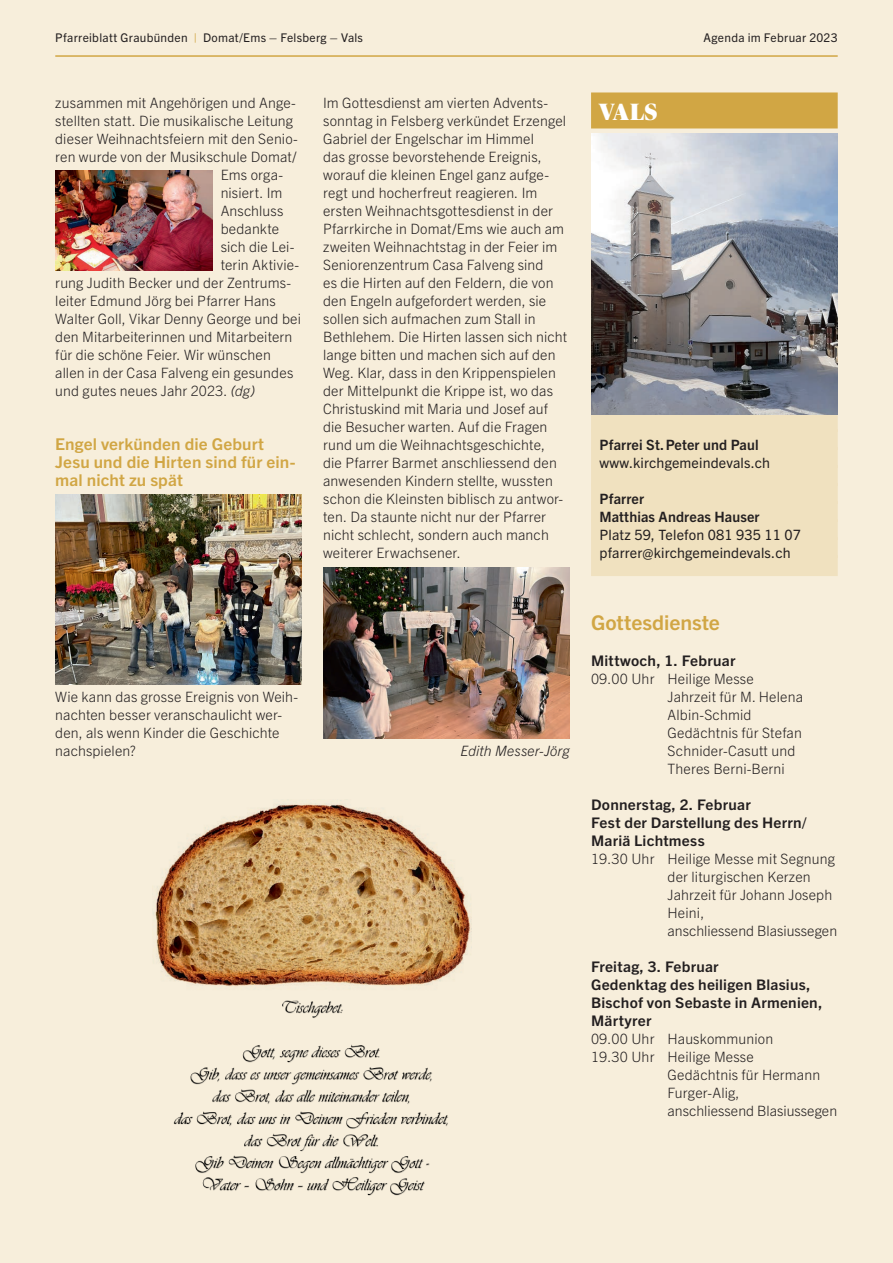
<style>
.page{position:relative;width:893px;height:1263px;background:#f7eedb}
.page>*{position:absolute;margin:0;border:0;box-sizing:border-box;transform-origin:0 0}
.t1{font:900 23.4px "Publico Banner";color:#fff}
.t2{font:700 20.25px "Trade Gothic Next LT Pro";letter-spacing:-.005em;color:#d1a644;scale:1.05 1}
.t3{font:700 16.35px/18px "Trade Gothic Next LT Pro";letter-spacing:.005em;color:#d1a644;scale:1.05 1}
.t4{font:700 14.7px/18px "Trade Gothic Next LT Pro";letter-spacing:.015em;color:#231f20;scale:1.05 1}
.t5{font:300 14.25px/18px "Trade Gothic Next LT Pro";letter-spacing:.01em;color:#231f20}
.t6{font:14.25px/18px "Trade Gothic Next LT Pro";letter-spacing:.01em;color:#231f20}
.t7{font:700 14.25px/18px "Trade Gothic Next LT Pro";letter-spacing:.01em;color:#231f20}
.t8{font:italic 300 14.25px "Trade Gothic Next LT Pro";letter-spacing:.005em;color:#231f20}
.t9{font:12px "Trade Gothic Next LT Pro";letter-spacing:.025em;color:#231f20}
.s1{color:#d1a644}
.s2{font-style:italic}
</style>
<div class="page">
<img style="left:55px;top:494px;width:247px;height:190px">
<img style="left:323px;top:567px;width:247px;height:171px">
<div style="left:591px;top:92px;width:247px;height:36px;background:#d1a644"></div>
<div style="left:591px;top:411px;width:247px;height:21px;background:#f0e1bf"></div>
<div style="left:591px;top:429px;width:247px;height:21px;background:#f0e1bf"></div>
<div style="left:591px;top:447px;width:247px;height:21px;background:#f0e1bf"></div>
<div style="left:591px;top:465px;width:247px;height:21px;background:#f0e1bf"></div>
<div style="left:591px;top:483px;width:247px;height:21px;background:#f0e1bf"></div>
<div style="left:591px;top:501px;width:247px;height:21px;background:#f0e1bf"></div>
<div style="left:591px;top:519px;width:247px;height:21px;background:#f0e1bf"></div>
<div style="left:591px;top:537px;width:247px;height:21px;background:#f0e1bf"></div>
<div style="left:591px;top:555px;width:247px;height:21px;background:#f0e1bf"></div>
<img style="left:591px;top:134px;width:247px;height:280px">
<hr style="left:55px;top:55px;width:783px;height:2px;background:#d1a644">
<img style="left:55px;top:170px;width:157px;height:100px">
<img style="left:153px;top:800px;width:319px;height:187px">
<img style="left:173px;top:1000px;width:275px;height:196px">
<p class="t9" style="left:55px;top:30px;width:309px">Pfarreiblatt Graubünden <span class="s1">|</span> Domat/Ems – Felsberg – Vals</p>
<p class="t9" style="left:703px;top:30px;width:136px">Agenda im Februar 2023</p>
<p class="t5" style="left:55px;top:93px;width:242px">zusammen mit Angehörigen und Ange-</p>
<p class="t5" style="left:55px;top:111px;width:239px">stellten statt. Die musikalische Leitung</p>
<p class="t5" style="left:55px;top:129px;width:244px">dieser Weihnachtsfeiern mit den Senio-</p>
<p class="t5" style="left:55px;top:147px;width:243px">ren wurde von der Musikschule Domat/</p>
<p class="t5" style="left:221px;top:165px;width:64px">Ems orga-</p>
<p class="t5" style="left:221px;top:183px;width:63px">nisiert. Im</p>
<p class="t5" style="left:221px;top:201px;width:64px">Anschluss</p>
<p class="t5" style="left:221px;top:219px;width:60px">bedankte</p>
<p class="t5" style="left:221px;top:237px;width:75px">sich die Lei-</p>
<p class="t5" style="left:221px;top:255px;width:80px">terin Aktivie-</p>
<p class="t5" style="left:55px;top:273px;width:237px">rung Judith Becker und der Zentrums-</p>
<p class="t5" style="left:55px;top:291px;width:222px">leiter Edmund Jörg bei Pfarrer Hans</p>
<p class="t5" style="left:55px;top:309px;width:247px">Walter Goll, Vikar Denny George und bei</p>
<p class="t5" style="left:55px;top:327px;width:239px">den Mitarbeiterinnen und Mitarbeitern</p>
<p class="t5" style="left:55px;top:345px;width:217px">für die schöne Feier. Wir wünschen</p>
<p class="t5" style="left:55px;top:363px;width:240px">allen in der Casa Falveng ein gesundes</p>
<p class="t5" style="left:55px;top:381px;width:201px">und gutes neues Jahr 2023. <span class="s2">(dg)</span></p>
<p class="t3" style="left:55px;top:434px;width:230px">Engel verkünden die Geburt<br>Jesu und die Hirten sind für ein&shy;mal nicht zu spät</p>
<p class="t5" style="left:55px;top:687px;width:244px">Wie kann das grosse Ereignis von Weih&shy;nachten besser veranschaulicht wer&shy;den, als wenn Kinder die Geschichte nachspielen?</p>
<p class="t5" style="left:323px;top:93px;width:246px">Im Gottesdienst am vierten Advents&shy;sonntag in Felsberg verkündet Erzengel Gabriel der Engelschar im Himmel<br>das grosse bevorstehende Ereignis, worauf die kleinen Engel ganz aufge&shy;regt und hocherfreut reagieren. Im ersten Weihnachtsgottesdienst in der Pfarrkirche in Domat/Ems wie auch am zweiten Weihnachtstag in der Feier im Seniorenzentrum Casa Falveng sind<br>es die Hirten auf den Feldern, die von den Engeln aufgefordert werden, sie sollen sich aufmachen zum Stall in Bethlehem. Die Hirten lassen sich nicht lange bitten und machen sich auf den Weg. Klar, dass in den Krippenspielen der Mittelpunkt die Krippe ist, wo das Christuskind mit Maria und Josef auf die Besucher warten. Auf die Fragen rund um die Weihnachtsgeschichte, die Pfarrer Barmet anschliessend den anwesenden Kindern stellte, wussten schon die Kleinsten biblisch zu antwor&shy;ten. Da staunte nicht nur der Pfarrer nicht schlecht, sondern auch manch weiterer Erwachsener.</p>
<h1 class="t1" style="left:599px;top:99px;width:60px">VALS</h1>
<p class="t7" style="left:600px;top:435px;width:161px">Pfarrei St.Peter und Paul</p>
<p class="t6" style="left:600px;top:453px;width:172px">www.kirchgemeindevals.ch</p>
<p class="t7" style="left:600px;top:489px;width:162px">Pfarrer<br>Matthias Andreas Hauser</p>
<p class="t6" style="left:600px;top:525px;width:203px">Platz 59, Telefon 081 935 11 07 pfarrer@kirchgemeindevals.ch</p>
<p class="t8" style="left:461px;top:741px;width:111px">Edith Messer-Jörg</p>
<h2 class="t2" style="left:591px;top:609px;width:124px">Gottesdienste</h2>
<p class="t4" style="left:591px;top:651px;width:139px">Mittwoch, 1. Februar</p>
<p class="t5" style="left:668px;top:669px;width:137px;text-indent:-77px">09.00 Uhr Heilige Messe<br>Jahrzeit für M. Helena<br>Albin-Schmid<br>Gedächtnis für Stefan<br>Schnider-Casutt und<br>Theres Berni-Berni</p>
<p class="t4" style="left:591px;top:795px;width:207px">Donnerstag, 2. Februar<br>Fest der Darstellung des Herrn/<br>Mariä Lichtmess</p>
<p class="t5" style="left:668px;top:849px;width:171px;text-indent:-77px">19.30 Uhr Heilige Messe mit Segnung der liturgischen Kerzen<br>Jahrzeit für Johann Joseph<br>Heini,<br>anschliessend Blasiussegen</p>
<p class="t4" style="left:591px;top:957px;width:222px">Freitag, 3. Februar<br>Gedenktag des heiligen Blasius,<br>Bischof von Sebaste in Armenien,<br>Märtyrer</p>
<p class="t5" style="left:591px;top:1029px;width:184px">09.00 Uhr Hauskommunion</p>
<p class="t5" style="left:591px;top:1047px;width:164px">19.30 Uhr Heilige Messe</p>
<p class="t5" style="left:668px;top:1065px;width:154px">Gedächtnis für Hermann</p>
<p class="t5" style="left:668px;top:1083px;width:73px">Furger-Alig,</p>
<p class="t5" style="left:668px;top:1101px;width:171px">anschliessend Blasiussegen</p>
</div>
